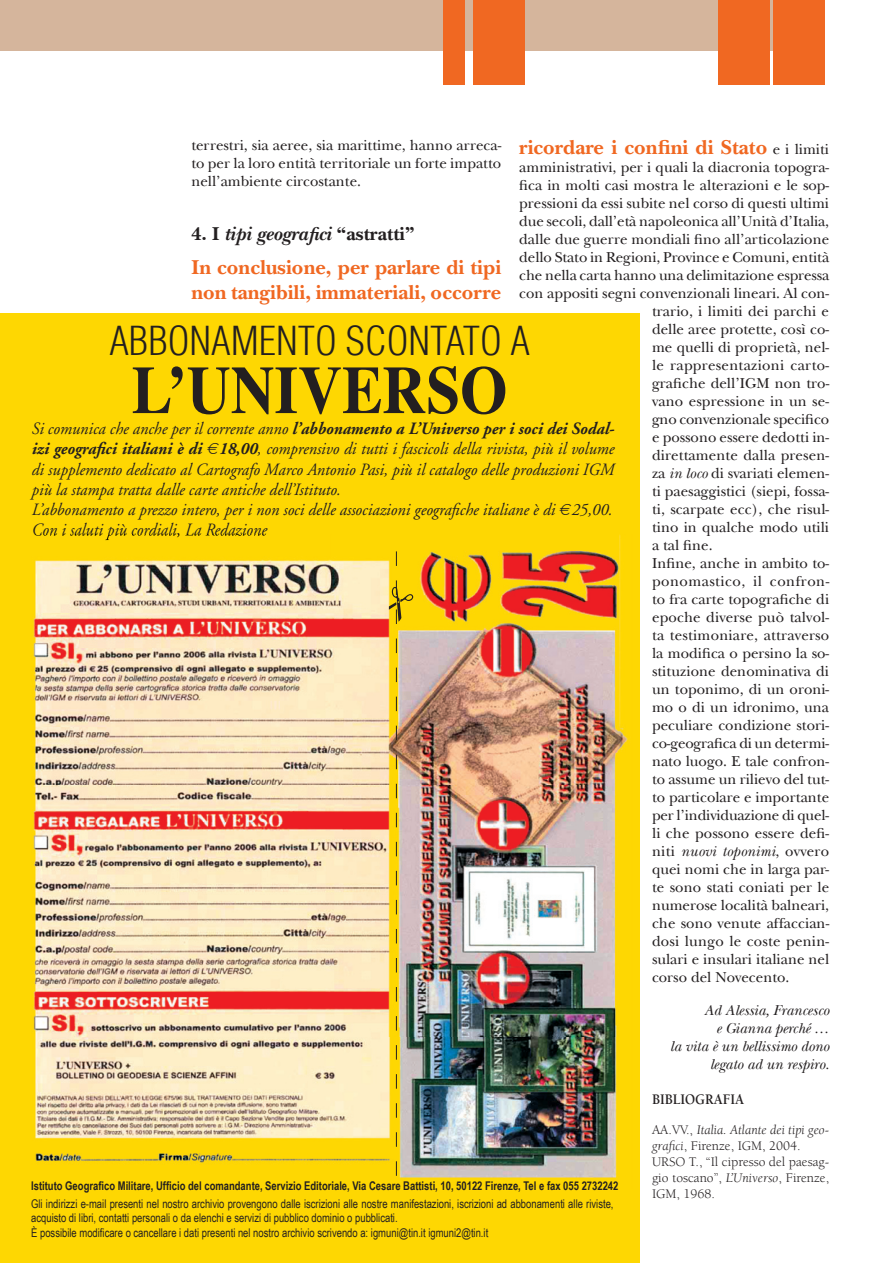
<style>
.page{position:relative;width:893px;height:1263px;background:#fff}
.page>*{position:absolute;margin:0;border:0;box-sizing:border-box;transform-origin:0 0}
.t1{font:700 67.5px "Times";color:#231f20;scale:.9 1}
.t2{font:300 condensed 39px "Helvetica";color:#231f20}
.t3{font:700 21px/25.2px "New Baskerville";color:#f06822}
.t4{font:italic 700 19.5px "New Baskerville";color:#231f20}
.t5{font:italic 17.25px/20.2px "Adobe Garamond";color:#231f20;scale:.95 1}
.t6{font:15px/18px "New Baskerville";color:#231f20;text-align:justify}
.t7{font:italic 15px/18px "New Baskerville";color:#231f20;text-align:right}
.t8{font:15px "New Baskerville";letter-spacing:.02em;color:#231f20}
.t9{font:15px "New Baskerville";letter-spacing:.03em;color:#231f20}
.t10{font:700 15px "Berkeley";color:#231f20;scale:.9 1}
.t11{font:13.5px/16.2px "Berkeley";color:#231f20}
.t12{font:13.5px "Eurostile Extended Two";color:#231f20;scale:1.11 1}
.t13{font:12px/14.4px "Arial Narrow";color:#231f20;scale:.96 1}
.t14{font:700 12px "Arial Narrow";color:#231f20;scale:.96 1}
.s1{font-weight:400;font-size:15px;color:#231f20}
.s2{font-style:italic}
.s3{font-style:normal}
.s4{font-weight:700}
.s5{font-family:"Times";font-weight:700}
</style>
<div class="page">
<div style="left:0;top:0;width:810px;height:51px;background:#d5b59c"></div>
<div style="left:444px;top:0;width:21px;height:85px;background:#f06822"></div>
<div style="left:473px;top:0;width:51px;height:85px;background:#f06822"></div>
<div style="left:774px;top:0;width:51px;height:85px;background:#f06822"></div>
<div style="left:719px;top:0;width:51px;height:85px;background:#f06822"></div>
<div style="left:0;top:313px;width:639px;height:950px;background:#fed702"></div>
<img style="left:32px;top:535px;width:596px;height:643px">
<img style="left:34px;top:534px;width:85px;height:6px">
<svg style="left:120px;top:534px;width:7px;height:2px"></svg>
<img style="left:132px;top:534px;width:136px;height:3px">
<svg style="left:389px;top:551px;width:24px;height:625px"></svg>
<h3 class="t3" style="left:519px;top:135px;width:311px">ricordare i confini di Stato <span class="s1">e i limiti</span></h3>
<p class="t6" style="left:519px;top:158px;width:311px">amministrativi, per i quali la diacronia topogra-</p>
<p class="t6" style="left:519px;top:176px;width:311px">fica in molti casi mostra le alterazioni e le sop-</p>
<p class="t6" style="left:519px;top:194px;width:311px">pressioni da essi subite nel corso di questi ultimi</p>
<p class="t6" style="left:519px;top:212px;width:311px">due secoli, dall’età napoleonica all’Unità d’Italia,</p>
<p class="t6" style="left:519px;top:230px;width:311px">dalle due guerre mondiali fino all’articolazione</p>
<p class="t6" style="left:519px;top:248px;width:311px">dello Stato in Regioni, Province e Comuni, entità</p>
<p class="t6" style="left:519px;top:266px;width:312px">che nella carta hanno una delimitazione espressa</p>
<p class="t6" style="left:519px;top:284px;width:311px">con appositi segni convenzionali lineari. Al con-</p>
<p class="t6" style="left:652px;top:302px;width:179px">trario, i limiti dei parchi e</p>
<p class="t6" style="left:652px;top:320px;width:179px">delle aree protette, così co-</p>
<p class="t6" style="left:652px;top:338px;width:179px">me quelli di proprietà, nel-</p>
<p class="t8" style="left:652px;top:356px;width:179px">le rappresentazioni carto-</p>
<p class="t6" style="left:652px;top:374px;width:179px">grafiche dell’IGM non tro-</p>
<p class="t6" style="left:652px;top:392px;width:179px">vano espressione in un se-</p>
<p class="t6" style="left:652px;top:410px;width:179px">gno convenzionale specifico</p>
<p class="t6" style="left:652px;top:428px;width:179px">e possono essere dedotti in-</p>
<p class="t6" style="left:652px;top:446px;width:179px">direttamente dalla presen-</p>
<p class="t6" style="left:652px;top:464px;width:179px">za <span class="s2">in loco</span> di svariati elemen-</p>
<p class="t6" style="left:652px;top:482px;width:179px">ti paesaggistici (siepi, fossa-</p>
<p class="t6" style="left:652px;top:500px;width:179px">ti, scarpate ecc), che risul-</p>
<p class="t6" style="left:652px;top:518px;width:179px">tino in qualche modo utili</p>
<p class="t6" style="left:652px;top:536px;width:62px">a tal fine.</p>
<p class="t6" style="left:652px;top:554px;width:179px">Infine, anche in ambito to-</p>
<p class="t9" style="left:652px;top:572px;width:179px">ponomastico, il confron-</p>
<p class="t6" style="left:652px;top:590px;width:179px">to fra carte topografiche di</p>
<p class="t6" style="left:652px;top:608px;width:179px">epoche diverse può talvol-</p>
<p class="t6" style="left:652px;top:626px;width:179px">ta testimoniare, attraverso</p>
<p class="t6" style="left:652px;top:644px;width:179px">la modifica o persino la so-</p>
<p class="t6" style="left:652px;top:662px;width:179px">stituzione denominativa di</p>
<p class="t6" style="left:652px;top:680px;width:179px">un toponimo, di un oroni-</p>
<p class="t6" style="left:652px;top:698px;width:179px">mo o di un idronimo, una</p>
<p class="t6" style="left:652px;top:716px;width:179px">peculiare condizione stori-</p>
<p class="t6" style="left:652px;top:734px;width:179px">co-geografica di un determi-</p>
<p class="t6" style="left:652px;top:752px;width:179px">nato luogo. E tale confron-</p>
<p class="t6" style="left:652px;top:770px;width:179px">to assume un rilievo del tut-</p>
<p class="t6" style="left:652px;top:788px;width:179px">to particolare e importante</p>
<p class="t6" style="left:652px;top:806px;width:179px">per l’individuazione di quel-</p>
<p class="t6" style="left:652px;top:824px;width:179px">li che possono essere defi-</p>
<p class="t7" style="left:652px;top:842px;width:179px"><span class="s3">niti</span> nuovi toponimi<span class="s3">, ovvero</span></p>
<p class="t6" style="left:652px;top:860px;width:179px">quei nomi che in larga par-</p>
<p class="t6" style="left:652px;top:878px;width:179px">te sono stati coniati per le</p>
<p class="t6" style="left:652px;top:896px;width:179px">numerose località balneari,</p>
<p class="t6" style="left:652px;top:914px;width:179px">che sono venute affaccian-</p>
<p class="t6" style="left:652px;top:932px;width:179px">dosi lungo le coste penin-</p>
<p class="t6" style="left:652px;top:950px;width:179px">sulari e insulari italiane nel</p>
<p class="t6" style="left:652px;top:968px;width:139px">corso del Novecento.</p>
<p class="t7" style="left:670px;top:1001px;width:161px">Ad Alessia, Francesco<br>e Gianna perché …<br>la vita è un bellissimo dono legato ad un respiro.</p>
<p class="t10" style="left:652px;top:1091px;width:104px">BIBLIOGRAFIA</p>
<p class="t11" style="left:652px;top:1121px;width:179px">AA.VV., <span class="s2">Italia. Atlante dei tipi geo&shy;grafici</span>, Firenze, IGM, 2004.<br>URSO T., “Il cipresso del paesag&shy;gio toscano”, <span class="s2">L’Universo</span>, Firenze,<br>IGM, 1968.</p>
<p class="t6" style="left:191px;top:136px;width:311px">terrestri, sia aeree, sia marittime, hanno arreca&shy;to per la loro entità territoriale un forte impatto nell’ambiente circostante.</p>
<h3 class="t4" style="left:191px;top:221px;width:225px"><span class="s3">4. I</span> tipi geografici <span class="s3">“astratti”</span></h3>
<h3 class="t3" style="left:191px;top:254px;width:311px">In conclusione, per parlare di tipi non tangibili, immateriali, occorre</h3>
<h2 class="t2" style="left:109px;top:318px;width:422px">ABBONAMENTO SCONTATO A</h2>
<h1 class="t1" style="left:132px;top:326px;width:419px">L’UNIVERSO</h1>
<p class="t5" style="left:31px;top:419px;width:615px">Si comunica che anche per il corrente anno <span class="s4">l’abbonamento a L’Universo per i soci dei Sodal&shy;izi geografici italiani è di</span> <span class="s5">€</span><span class="s4">18,00</span>, comprensivo di tutti i fascicoli della rivista, più il volume di supplemento dedicato al Cartografo Marco Antonio Pasi, più il catalogo delle produzioni IGM più la stampa tratta dalle carte antiche dell’Istituto.<br>L’abbonamento a prezzo intero, per i non soci delle associazioni geografiche italiane è di <span class="s5">€</span>25,00.<br>Con i saluti più cordiali, La Redazione</p>
<p class="t14" style="left:31px;top:1179px;width:613px">Istituto Geografico Militare, Ufficio del comandante, Servizio Editoriale, Via Cesare Battisti, 10, 50122 Firenze, Tel e fax 055 2732242</p>
<p class="t12" style="left:49px;top:1185px;width:28px">18</p>
<p class="t13" style="left:31px;top:1196px;width:608px">Gli indirizzi e-mail presenti nel nostro archivio provengono dalle iscrizioni alle nostre manifestazioni, iscrizioni ad abbonamenti alle riviste, acquisto di libri, contatti personali o da elenchi e servizi di pubblico dominio o pubblicati.<br>È possibile modificare o cancellare i dati presenti nel nostro archivio scrivendo a: igmuni@tin.it igmuni2@tin.it</p>
</div>
